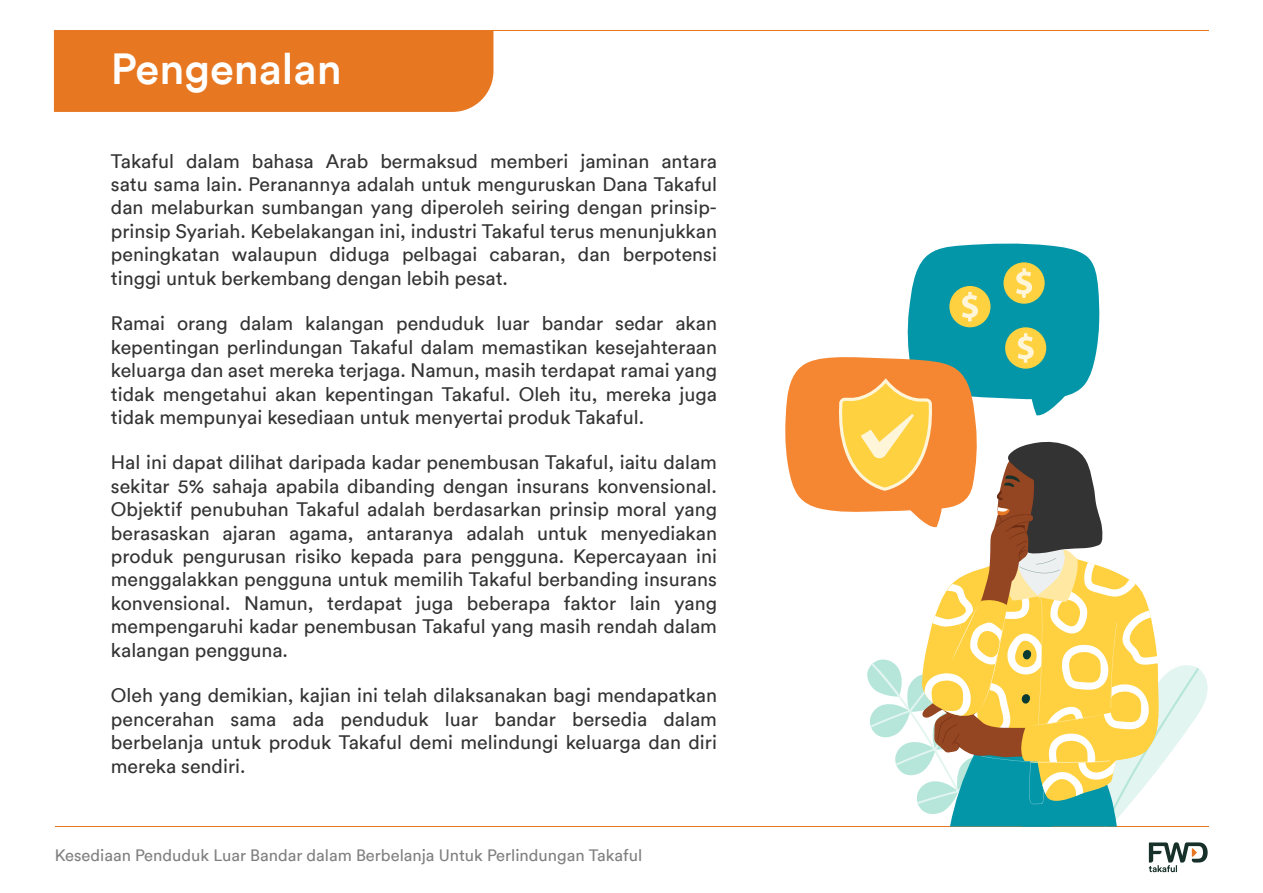
<style>
.page{position:relative;width:1263px;height:893px;background:#fff}
.page>*{position:absolute;margin:0;border:0;box-sizing:border-box;transform-origin:0 0}
.t1{font:500 43.5px "FWD Circular TT";color:#fff}
.t2{font:19.5px/23.4px "FWD Circular TT";color:#333;text-align:justify}
.t3{font:16.5px "FWD Circular TT";color:#808080}
</style>
<div class="page">
<hr style="left:55px;top:826px;width:1153px;height:1px;background:#e87722">
<svg style="left:1149px;top:842px;width:59px;height:30px"></svg>
<div style="left:54px;top:30px;width:439px;height:82px;background:#e87722"></div>
<hr style="left:55px;top:30px;width:1153px;height:1px;background:#e87722">
<svg style="left:785px;top:243px;width:423px;height:584px"></svg>
<h1 class="t1" style="left:111px;top:39px;width:232px">Pengenalan</h1>
<p class="t2" style="left:111px;top:148px;width:608px">Takaful dalam bahasa Arab bermaksud memberi jaminan antara satu sama lain. Peranannya adalah untuk menguruskan Dana Takaful dan melaburkan sumbangan yang diperoleh seiring dengan prinsip&shy;prinsip Syariah. Kebelakangan ini, industri Takaful terus menunjukkan peningkatan walaupun diduga pelbagai cabaran, dan berpotensi tinggi untuk berkembang dengan lebih pesat.</p>
<p class="t2" style="left:111px;top:311px;width:608px">Ramai orang dalam kalangan penduduk luar bandar sedar akan kepentingan perlindungan Takaful dalam memastikan kesejahteraan keluarga dan aset mereka terjaga. Namun, masih terdapat ramai yang tidak mengetahui akan kepentingan Takaful. Oleh itu, mereka juga tidak mempunyai kesediaan untuk menyertai produk Takaful.</p>
<p class="t2" style="left:111px;top:450px;width:608px">Hal ini dapat dilihat daripada kadar penembusan Takaful, iaitu dalam sekitar 5% sahaja apabila dibanding dengan insurans konvensional.<br>Objektif penubuhan Takaful adalah berdasarkan prinsip moral yang berasaskan ajaran agama, antaranya adalah untuk menyediakan produk pengurusan risiko kepada para pengguna. Kepercayaan ini menggalakkan pengguna untuk memilih Takaful berbanding insurans konvensional. Namun, terdapat juga beberapa faktor lain yang mempengaruhi kadar penembusan Takaful yang masih rendah dalam kalangan pengguna.</p>
<p class="t2" style="left:111px;top:683px;width:608px">Oleh yang demikian, kajian ini telah dilaksanakan bagi mendapatkan pencerahan sama ada penduduk luar bandar bersedia dalam berbelanja untuk produk Takaful demi melindungi keluarga dan diri mereka sendiri.</p>
<p class="t3" style="left:55px;top:844px;width:589px">Kesediaan Penduduk Luar Bandar dalam Berbelanja Untuk Perlindungan Takaful</p>
</div>
